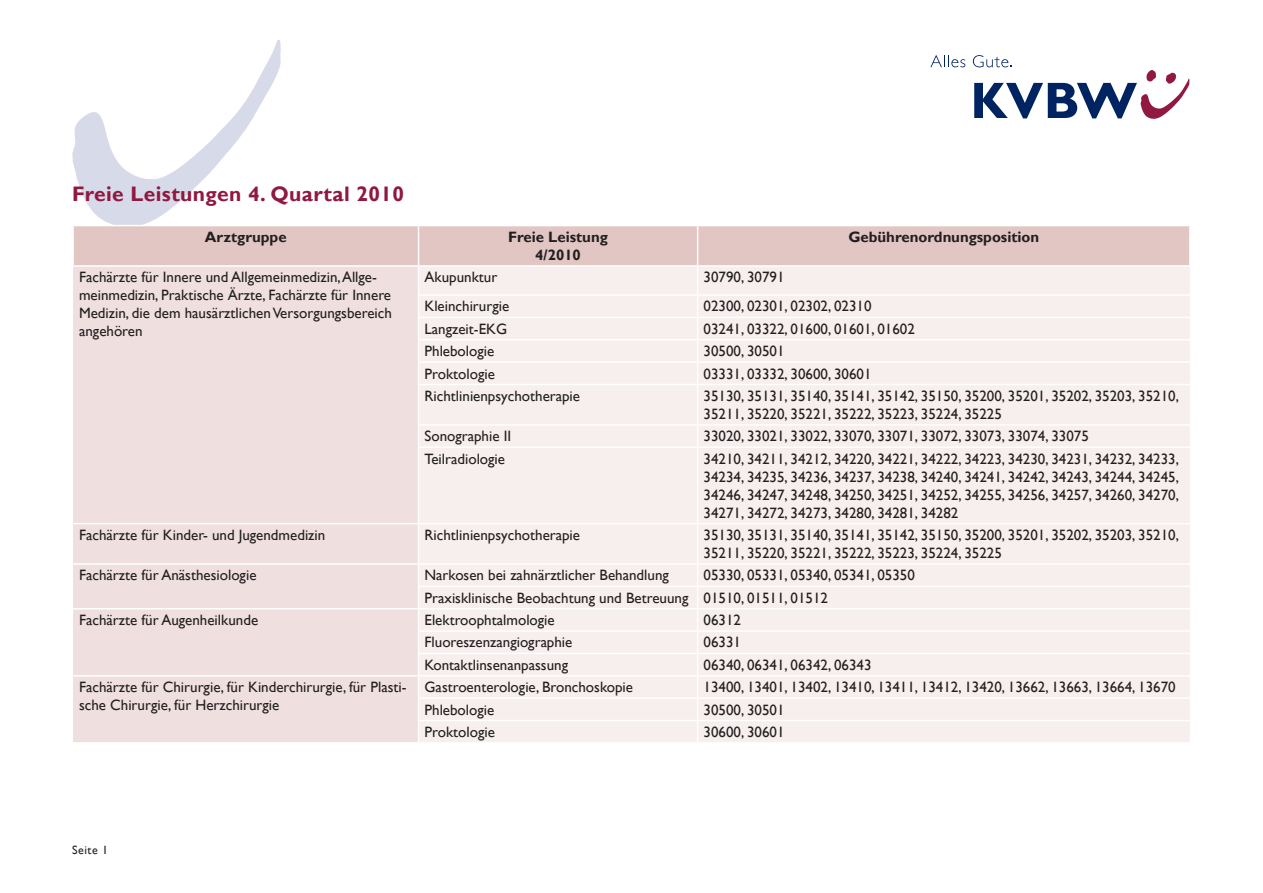
<style>
.page{position:relative;width:1263px;height:893px;background:#fff}
.page>*{position:absolute;margin:0;border:0;box-sizing:border-box;transform-origin:0 0}
.Head1_rot{font:700 21px "Gill Sans";letter-spacing:.02em;color:#901841}
.t1{font:15px/18px "Gill Sans";color:#231f20}
.t2{font:700 15px/18px "Gill Sans";color:#231f20;text-align:center}
.paginierung{font:12px "Gill Sans";letter-spacing:.04em;color:#231f20}
</style>
<div class="page">
<div style="left:73px;top:384px;width:345px;height:358px;background:#efe0df"></div>
<div style="left:419px;top:385px;width:771px;height:357px;background:#f6efee"></div>
<svg style="left:72px;top:40px;width:1118px;height:344px"></svg>
<hr style="left:697px;top:385px;width:1px;height:39px;background:#fff">
<hr style="left:418px;top:424px;width:280px;height:2px;background:#fff">
<hr style="left:698px;top:424px;width:492px;height:2px;background:#fff">
<svg style="left:697px;top:426px;width:1px;height:20px"></svg>
<hr style="left:418px;top:446px;width:280px;height:2px;background:#fff">
<hr style="left:698px;top:446px;width:492px;height:2px;background:#fff">
<hr style="left:697px;top:448px;width:1px;height:75px;background:#fff">
<hr style="left:73px;top:523px;width:345px;height:1px;background:#fff">
<hr style="left:418px;top:523px;width:280px;height:1px;background:#fff">
<hr style="left:698px;top:523px;width:492px;height:1px;background:#fff">
<hr style="left:697px;top:524px;width:1px;height:39px;background:#fff">
<hr style="left:73px;top:563px;width:345px;height:2px;background:#fff">
<hr style="left:418px;top:563px;width:280px;height:2px;background:#fff">
<hr style="left:698px;top:563px;width:492px;height:2px;background:#fff">
<hr style="left:418px;top:586px;width:280px;height:1px;background:#fff">
<hr style="left:698px;top:586px;width:492px;height:1px;background:#fff">
<hr style="left:73px;top:608px;width:345px;height:1px;background:#fff">
<hr style="left:418px;top:608px;width:280px;height:1px;background:#fff">
<hr style="left:698px;top:608px;width:492px;height:1px;background:#fff">
<hr style="left:418px;top:630px;width:280px;height:2px;background:#fff">
<hr style="left:698px;top:630px;width:492px;height:2px;background:#fff">
<hr style="left:418px;top:653px;width:280px;height:1px;background:#fff">
<hr style="left:698px;top:653px;width:492px;height:1px;background:#fff">
<hr style="left:73px;top:675px;width:345px;height:2px;background:#fff">
<hr style="left:418px;top:675px;width:280px;height:2px;background:#fff">
<hr style="left:698px;top:675px;width:492px;height:2px;background:#fff">
<hr style="left:418px;top:697px;width:280px;height:2px;background:#fff">
<hr style="left:698px;top:697px;width:492px;height:2px;background:#fff">
<hr style="left:418px;top:720px;width:280px;height:1px;background:#fff">
<hr style="left:698px;top:720px;width:492px;height:1px;background:#fff">
<svg style="left:697px;top:565px;width:1px;height:177px"></svg>
<hr style="left:418px;top:226px;width:1px;height:39px;background:#fff">
<hr style="left:697px;top:226px;width:1px;height:39px;background:#fff">
<hr style="left:72px;top:225px;width:346px;height:1px;background:#fff">
<hr style="left:72px;top:226px;width:2px;height:39px;background:#fff">
<hr style="left:418px;top:225px;width:280px;height:1px;background:#fff">
<hr style="left:698px;top:225px;width:493px;height:1px;background:#fff">
<hr style="left:1189px;top:226px;width:2px;height:39px;background:#fff">
<hr style="left:72px;top:265px;width:346px;height:2px;background:#fff">
<hr style="left:418px;top:265px;width:280px;height:2px;background:#fff">
<hr style="left:698px;top:265px;width:493px;height:2px;background:#fff">
<p class="Head1_rot" style="left:72px;top:181px;width:334px">Freie Leistungen 4. Quartal 2010</p>
<p class="t2" style="left:205px;top:228px;width:83px">Arztgruppe</p>
<p class="t2" style="left:508px;top:228px;width:101px">Freie Leistung<br>4/2010</p>
<p class="t2" style="left:848px;top:228px;width:192px">Gebührenordnungsposition</p>
<p class="t1" style="left:79px;top:269px;width:314px">Fachärzte für Innere und Allgemeinmedizin, Allge&shy;meinmedizin, Praktische Ärzte, Fachärzte für Innere Medizin, die dem hausärztlichen Versorgungsbereich angehören</p>
<p class="t1" style="left:424px;top:269px;width:74px">Akupunktur</p>
<p class="t1" style="left:704px;top:269px;width:82px">30790, 30791</p>
<p class="t1" style="left:424px;top:298px;width:86px">Kleinchirurgie</p>
<p class="t1" style="left:704px;top:298px;width:169px">02300, 02301, 02302, 02310</p>
<p class="t1" style="left:424px;top:320px;width:84px">Langzeit-EKG</p>
<p class="t1" style="left:704px;top:320px;width:213px">03241, 03322, 01600, 01601, 01602</p>
<p class="t1" style="left:424px;top:342px;width:71px">Phlebologie</p>
<p class="t1" style="left:704px;top:342px;width:82px">30500, 30501</p>
<p class="t1" style="left:424px;top:365px;width:72px">Proktologie</p>
<p class="t1" style="left:704px;top:365px;width:169px">03331, 03332, 30600, 30601</p>
<p class="t1" style="left:424px;top:387px;width:157px">Richtlinienpsychotherapie</p>
<p class="t1" style="left:704px;top:387px;width:477px">35130, 35131, 35140, 35141, 35142, 35150, 35200, 35201, 35202, 35203, 35210,<br>35211, 35220, 35221, 35222, 35223, 35224, 35225</p>
<p class="t1" style="left:424px;top:427px;width:88px">Sonographie II</p>
<p class="t1" style="left:704px;top:427px;width:387px">33020, 33021, 33022, 33070, 33071, 33072, 33073, 33074, 33075</p>
<p class="t1" style="left:424px;top:450px;width:82px">Teilradiologie</p>
<p class="t1" style="left:704px;top:450px;width:477px;text-align:justify">34210, 34211, 34212, 34220, 34221, 34222, 34223, 34230, 34231, 34232, 34233, 34234, 34235, 34236, 34237, 34238, 34240, 34241, 34242, 34243, 34244, 34245, 34246, 34247, 34248, 34250, 34251, 34252, 34255, 34256, 34257, 34260, 34270, 34271, 34272, 34273, 34280, 34281, 34282</p>
<p class="t1" style="left:79px;top:526px;width:248px">Fachärzte für Kinder- und Jugendmedizin</p>
<p class="t1" style="left:424px;top:526px;width:157px">Richtlinienpsychotherapie</p>
<p class="t1" style="left:704px;top:526px;width:477px">35130, 35131, 35140, 35141, 35142, 35150, 35200, 35201, 35202, 35203, 35210,<br>35211, 35220, 35221, 35222, 35223, 35224, 35225</p>
<p class="t1" style="left:79px;top:567px;width:179px">Fachärzte für Anästhesiologie</p>
<p class="t1" style="left:424px;top:567px;width:246px">Narkosen bei zahnärztlicher Behandlung</p>
<p class="t1" style="left:704px;top:567px;width:213px">05330, 05331, 05340, 05341, 05350</p>
<p class="t1" style="left:424px;top:589px;width:265px">Praxisklinische Beobachtung und Betreuung</p>
<p class="t1" style="left:704px;top:589px;width:126px">01510, 01511, 01512</p>
<p class="t1" style="left:79px;top:611px;width:181px">Fachärzte für Augenheilkunde</p>
<p class="t1" style="left:424px;top:611px;width:132px">Elektroophtalmologie</p>
<p class="t1" style="left:704px;top:611px;width:39px">06312</p>
<p class="t1" style="left:424px;top:634px;width:149px">Fluoreszenzangiographie</p>
<p class="t1" style="left:704px;top:634px;width:39px">06331</p>
<p class="t1" style="left:424px;top:656px;width:145px">Kontaktlinsenanpassung</p>
<p class="t1" style="left:704px;top:656px;width:169px">06340, 06341, 06342, 06343</p>
<p class="t1" style="left:79px;top:678px;width:329px">Fachärzte für Chirurgie, für Kinderchirurgie, für Plasti&shy;sche Chirurgie, für Herzchirurgie</p>
<p class="t1" style="left:424px;top:678px;width:210px">Gastroenterologie, Bronchoskopie</p>
<p class="t1" style="left:704px;top:678px;width:474px">13400, 13401, 13402, 13410, 13411, 13412, 13420, 13662, 13663, 13664, 13670</p>
<p class="t1" style="left:424px;top:701px;width:71px">Phlebologie</p>
<p class="t1" style="left:704px;top:701px;width:82px">30500, 30501</p>
<p class="t1" style="left:424px;top:723px;width:72px">Proktologie</p>
<p class="t1" style="left:704px;top:723px;width:82px">30600, 30601</p>
<p class="paginierung" style="left:72px;top:843px;width:37px">Seite 1</p>
</div>
